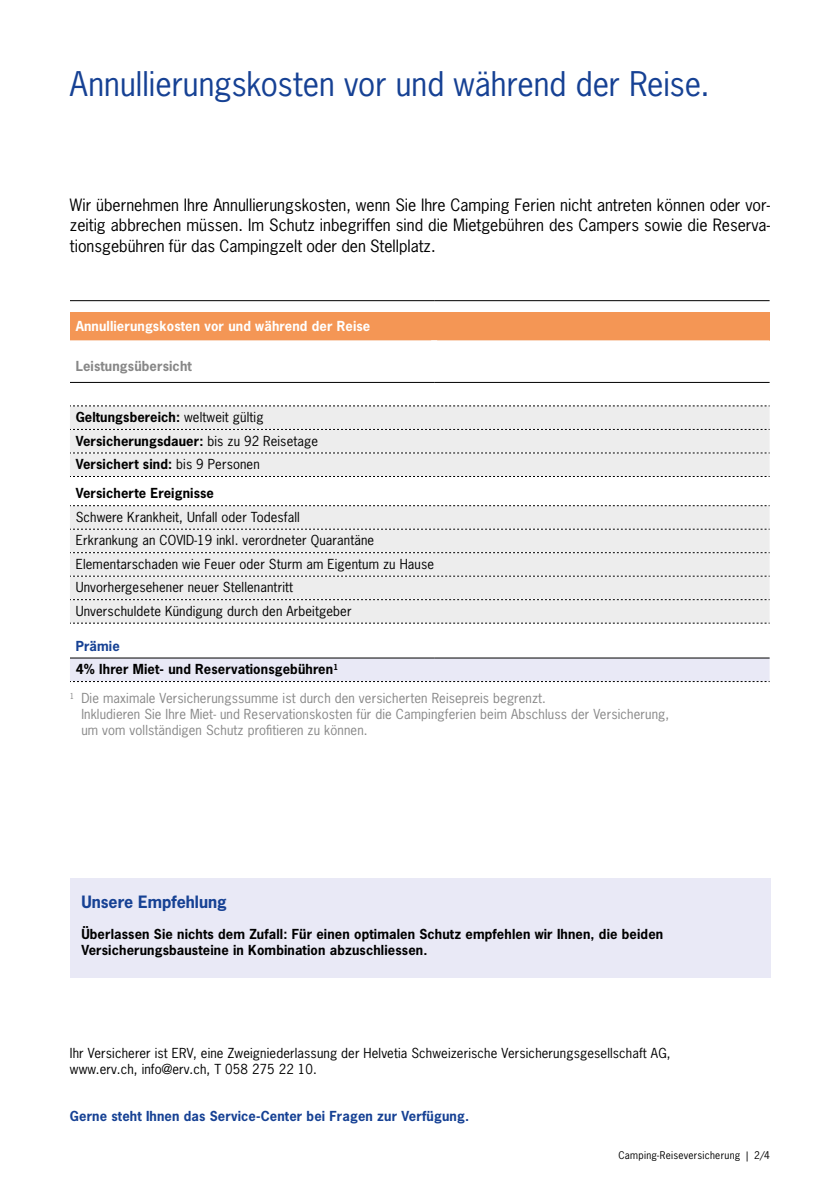
<style>
.page{position:relative;width:840px;height:1191px;background:#fff}
.page>*{position:absolute;margin:0;border:0;box-sizing:border-box;transform-origin:0 0}
.Title_regular_16_19p{font:32px "News Gothic LT";color:#164194}
.ERV_Copy_book_8_10_1{font:16px/20.2px "News Gothic LT";color:#000;text-align:justify}
.Subtitle_B_bold_8_10{font:700 16px "News Gothic LT";color:#164194}
.Table_Copy_regular_6{font:13px "News Gothic LT";letter-spacing:.01em;color:#000}
.Table_Copy_regular_6-2{font:700 13px/15.6px "News Gothic LT";letter-spacing:.01em;color:#000}
.Note_regular_6_5_7_8{font:13px/15.6px "News Gothic LT";letter-spacing:.01em;color:#878787}
.Table_Copy_bold_6_5{font:700 13px "News Gothic LT";letter-spacing:.01em;color:#164194}
.ERV_Table_Copy_bold{font:700 13px "News Gothic LT";letter-spacing:.01em;color:#fff}
.ERV_Table_Copy_bold-2{font:700 13px "News Gothic LT";letter-spacing:.01em;color:#000}
.Table_Copy_bold_6_5-2{font:700 13px "News Gothic LT";letter-spacing:.01em;color:#000}
.ERV_Table_Copy_bold-3{font:700 13px "News Gothic LT";letter-spacing:.01em;color:#878787}
.ERV_Table_Copy_bold-4{font:700 13px "News Gothic LT";letter-spacing:.01em;color:#164194}
.t1{font:10px "News Gothic LT";letter-spacing:.025em;color:#000}
.s1{font-weight:400}
</style>
<div class="page">
<div style="left:70px;top:312px;width:699px;height:28px;background:#f49655"></div>
<svg style="left:70px;top:340px;width:699px;height:42px"></svg>
<svg style="left:70px;top:406px;width:699px;height:217px;background:#eee"></svg>
<svg style="left:70px;top:658px;width:699px;height:24px;background:#dadae7"></svg>
<hr style="left:70px;top:657px;width:364px;height:1px;background:#000">
<hr style="left:434px;top:657px;width:335px;height:1px;background:#000">
<svg style="left:70px;top:405px;width:699px;height:1px"></svg>
<svg style="left:70px;top:429px;width:699px;height:1px"></svg>
<svg style="left:70px;top:452px;width:699px;height:1px"></svg>
<svg style="left:70px;top:476px;width:699px;height:1px"></svg>
<svg style="left:70px;top:505px;width:699px;height:1px"></svg>
<svg style="left:70px;top:529px;width:699px;height:1px"></svg>
<svg style="left:70px;top:552px;width:699px;height:1px"></svg>
<svg style="left:70px;top:576px;width:699px;height:1px"></svg>
<svg style="left:70px;top:599px;width:699px;height:1px"></svg>
<hr style="left:70px;top:300px;width:364px;height:1px;background:#000">
<hr style="left:434px;top:300px;width:335px;height:1px;background:#000">
<div style="left:431px;top:340px;width:6px;height:42px;background:#fff"></div>
<svg style="left:70px;top:623px;width:699px;height:1px"></svg>
<hr style="left:70px;top:382px;width:364px;height:1px;background:#000">
<hr style="left:434px;top:382px;width:335px;height:1px;background:#000">
<div style="left:70px;top:878px;width:699px;height:99px;background:#e9e9f6"></div>
<p class="Title_regular_16_19p" style="left:70px;top:63px;width:641px">Annullierungskosten vor und während der Reise.</p>
<p class="ERV_Copy_book_8_10_1" style="left:70px;top:195px;width:701px">Wir übernehmen Ihre Annullierungskosten, wenn Sie Ihre Camping Ferien nicht antreten können oder vor&shy;zeitig abbrechen müssen. Im Schutz inbegriffen sind die Mietgebühren des Campers sowie die Reserva&shy;tionsgebühren für das Campingzelt oder den Stellplatz.</p>
<p class="ERV_Table_Copy_bold" style="left:76px;top:317px;width:296px">Annullierungskosten vor und während der Reise</p>
<p class="ERV_Table_Copy_bold-3" style="left:76px;top:358px;width:118px">Leistungsübersicht</p>
<p class="Table_Copy_regular_6-2" style="left:76px;top:409px;width:189px">Geltungsbereich: <span class="s1">weltweit gültig</span></p>
<p class="Table_Copy_regular_6-2" style="left:76px;top:433px;width:244px">Versicherungsdauer: <span class="s1">bis zu 92 Reisetage</span></p>
<p class="Table_Copy_regular_6-2" style="left:76px;top:456px;width:185px">Versichert sind: <span class="s1">bis 9 Personen</span></p>
<p class="Table_Copy_bold_6_5-2" style="left:76px;top:485px;width:140px">Versicherte Ereignisse</p>
<p class="Table_Copy_regular_6" style="left:76px;top:508px;width:225px">Schwere Krankheit, Unfall oder Todesfall</p>
<p class="Table_Copy_regular_6" style="left:76px;top:532px;width:300px">Erkrankung an COVID-19 inkl. verordneter Quarantäne</p>
<p class="Table_Copy_regular_6" style="left:76px;top:555px;width:360px">Elementarschaden wie Feuer oder Sturm am Eigentum zu Hause</p>
<p class="Table_Copy_regular_6" style="left:76px;top:579px;width:219px">Unvorhergesehener neuer Stellenantritt</p>
<p class="Table_Copy_regular_6" style="left:76px;top:602px;width:277px">Unverschuldete Kündigung durch den Arbeitgeber</p>
<p class="ERV_Table_Copy_bold-4" style="left:76px;top:637px;width:46px">Prämie</p>
<p class="ERV_Table_Copy_bold-2" style="left:76px;top:660px;width:264px">4% Ihrer Miet- und Reservationsgebühren<sup>1</sup></p>
<p class="Note_regular_6_5_7_8" style="left:81px;top:690px;width:589px;text-indent:-11px"><sup>1</sup> Die maximale Versicherungssumme ist durch den versicherten Reisepreis begrenzt.<br>Inkludieren Sie Ihre Miet- und Reservationskosten für die Campingferien beim Abschluss der Versicherung, um vom vollständigen Schutz profitieren zu können.</p>
<p class="Subtitle_B_bold_8_10" style="left:81px;top:891px;width:147px">Unsere Empfehlung</p>
<p class="Table_Copy_regular_6-2" style="left:81px;top:926px;width:583px">Überlassen Sie nichts dem Zufall: Für einen optimalen Schutz empfehlen wir Ihnen, die beiden<br>Versicherungsbausteine in Kombination abzuschliessen.</p>
<p class="Table_Copy_regular_6" style="left:70px;top:1044px;width:601px">Ihr Versicherer ist ERV, eine Zweigniederlassung der Helvetia Schweizerische Versicherungsgesellschaft AG,</p>
<p class="Table_Copy_regular_6" style="left:70px;top:1060px;width:248px">www.erv.ch, info@erv.ch, T 058 275 22 10.</p>
<p class="Table_Copy_bold_6_5" style="left:70px;top:1107px;width:400px">Gerne steht Ihnen das Service-Center bei Fragen zur Verfügung.</p>
<p class="t1" style="left:618px;top:1149px;width:153px">Camping-Reiseversicherung | 2/4</p>
</div>
